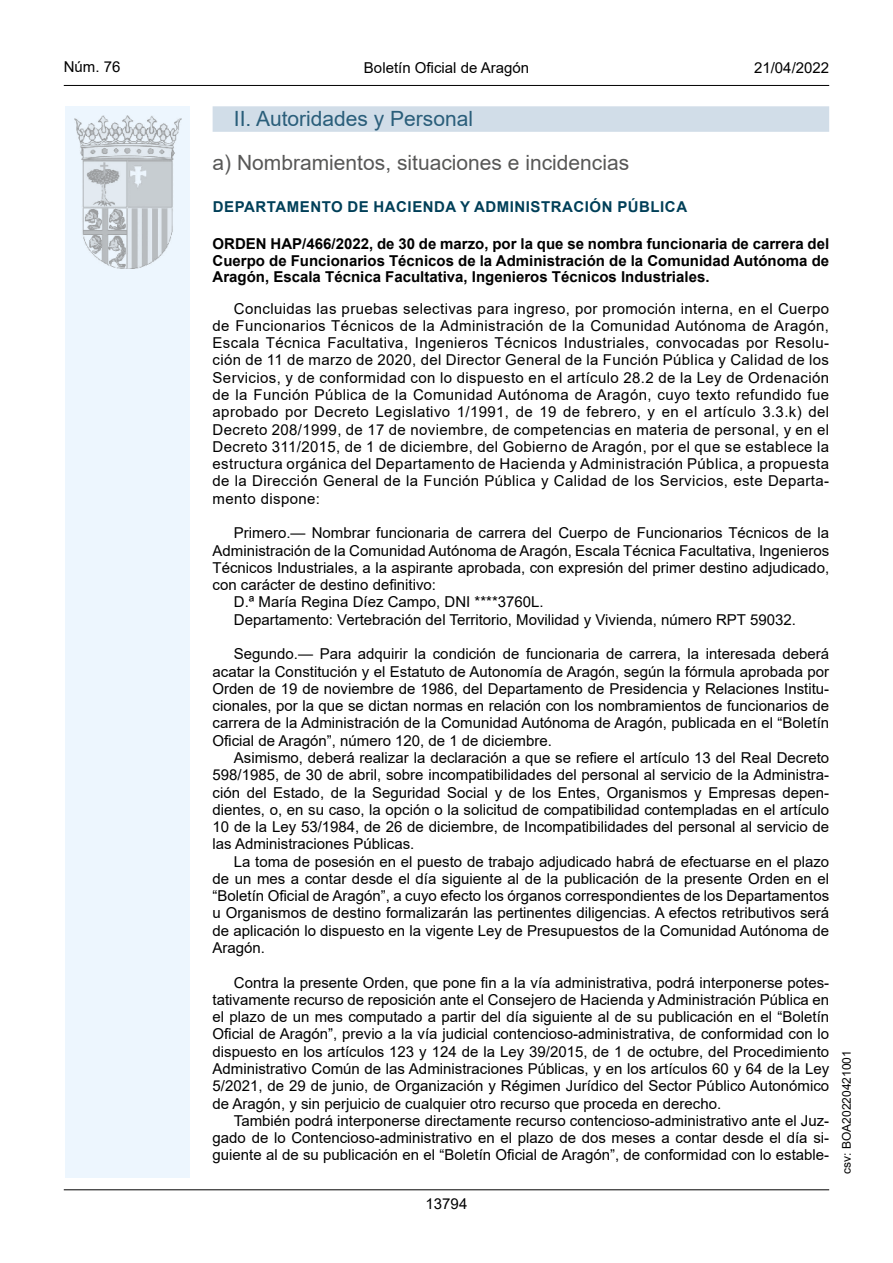
<style>
.page{position:relative;width:893px;height:1263px;background:#fff}
.page>*{position:absolute;margin:0;border:0;box-sizing:border-box;transform-origin:0 0}
.Sub_Seccion{font:21px "Arial";color:#585857}
.Titulo_sec{font:21px "Arial";color:#2a5e7a}
.inicio_de_parrafo{font:15px/17.2px "Arial";color:#000;text-align:justify}
.Titulo_text{font:700 15px/16.5px "Arial";color:#000;text-align:justify}
.emisor_text{font:700 15px "Arial";letter-spacing:.035em;color:#003f58}
.estilo_head-c{font:15px "Arial";color:#000}
.estilo_head-d{font:15px "Arial MT2";color:#000}
.estilo_head-i{font:15px "Arial MT2";color:#000}
.numero_pagina{font:15px "Arial MT2";color:#000}
.estilo_head-i-2{font:12px "Arial MT2";color:#000}
.s1{font-family:"Arial MT2"}
</style>
<div class="page">
<div style="left:65px;top:106px;width:125px;height:1072px;background:#edf6fe"></div>
<img style="left:75px;top:115px;width:106px;height:153px">
<hr style="left:64px;top:85px;width:765px;height:1px;background:#000">
<hr style="left:64px;top:1189px;width:765px;height:1px;background:#000">
<div style="left:213px;top:106px;width:616px;height:26px;background:#d1dde8"></div>
<p class="estilo_head-i" style="left:64px;top:57px;width:58px">Núm. 76</p>
<p class="estilo_head-c" style="left:364px;top:57px;width:167px">Boletín Oficial de Aragón</p>
<p class="estilo_head-d" style="left:754px;top:57px;width:77px">21/04/2022</p>
<h3 class="Titulo_sec" style="left:234px;top:104px;width:241px">II. Autoridades y Personal</h3>
<h4 class="Sub_Seccion" style="left:213px;top:148px;width:418px">a) Nombramientos, situaciones e incidencias</h4>
<h5 class="emisor_text" style="left:213px;top:196px;width:476px">DEPARTAMENTO DE HACIENDA Y ADMINISTRACIÓN PÚBLICA</h5>
<p class="Titulo_text" style="left:213px;top:236px;width:618px">ORDEN HAP/466/2022, de 30 de marzo, por la que se nombra funcionaria de carrera del Cuerpo de Funcionarios Técnicos de la Administración de la Comunidad Autónoma de Aragón, Escala Técnica Facultativa, Ingenieros Técnicos Industriales.</p>
<p class="inicio_de_parrafo" style="left:213px;top:300px;width:618px;text-indent:21px">Concluidas las pruebas selectivas para ingreso, por promoción interna, en el Cuerpo de Funcionarios Técnicos de la Administración de la Comunidad Autónoma de Aragón, Escala Técnica Facultativa, Ingenieros Técnicos Industriales, convocadas por Resolu&shy;ción de 11 de marzo de 2020, del Director General de la Función Pública y Calidad de los Servicios, y de conformidad con lo dispuesto en el artículo 28.2 de la Ley de Ordenación de la Función Pública de la Comunidad Autónoma de Aragón, cuyo texto refundido fue aprobado por Decreto Legislativo 1/1991, de 19 de febrero, y en el artículo 3.3.k) del Decreto 208/1999, de 17 de noviembre, de competencias en materia de personal, y en el Decreto 311/2015, de 1 de diciembre, del Gobierno de Aragón, por el que se establece la estructura orgánica del Departamento de Hacienda y Administración Pública, a propuesta de la Dirección General de la Función Pública y Calidad de los Servicios, este Departa&shy;mento dispone:</p>
<p class="inicio_de_parrafo" style="left:213px;top:524px;width:618px;text-indent:21px">Primero.— Nombrar funcionaria de carrera del Cuerpo de Funcionarios Técnicos de la Administración de la Comunidad Autónoma de Aragón, Escala Técnica Facultativa, Ingenieros Técnicos Industriales, a la aspirante aprobada, con expresión del primer destino adjudicado, con carácter de destino definitivo:</p>
<p class="inicio_de_parrafo" style="left:234px;top:593px;width:311px">D.ª María Regina Díez Campo, DNI ****3760L.</p>
<p class="inicio_de_parrafo" style="left:234px;top:611px;width:563px">Departamento: Vertebración del Territorio, Movilidad y Vivienda, número RPT 59032.</p>
<p class="inicio_de_parrafo" style="left:213px;top:645px;width:618px;text-indent:21px">Segundo.— Para adquirir la condición de funcionaria de carrera, la interesada deberá acatar la Constitución y el Estatuto de Autonomía de Aragón, según la fórmula aprobada por Orden de 19 de noviembre de 1986, del Departamento de Presidencia y Relaciones Institu&shy;cionales, por la que se dictan normas en relación con los nombramientos de funcionarios de carrera de la Administración de la Comunidad Autónoma de Aragón, publicada en el “Boletín Oficial de Aragón”, número 120, de 1 de diciembre.</p>
<p class="inicio_de_parrafo" style="left:213px;top:749px;width:618px;text-indent:21px">Asimismo, deberá realizar la declaración a que se refiere el artículo 13 del Real Decreto 598/1985, de 30 de abril, sobre incompatibilidades del personal al servicio de la Administra&shy;ción del Estado, de la Seguridad Social y de los Entes, Organismos y Empresas depen&shy;dientes, o, en su caso, la opción o la solicitud de compatibilidad contempladas en el artículo 10 de la Ley 53/1984, de 26 de diciembre, de Incompatibilidades del personal al servicio de las Administraciones Públicas.</p>
<p class="inicio_de_parrafo" style="left:213px;top:853px;width:618px;text-indent:21px">La toma de posesión en el puesto de trabajo adjudicado habrá de efectuarse en el plazo de un mes a contar desde el día siguiente al de la publicación de la presente Orden en el “Boletín Oficial de Aragón”, a cuyo efecto los órganos correspondientes de los Departamentos u Organismos de destino formalizarán las pertinentes diligencias. A efectos retributivos será de aplicación lo dispuesto en la vigente Ley de Presupuestos de la Comunidad Autónoma de Aragón.</p>
<p class="inicio_de_parrafo" style="left:213px;top:973px;width:618px;text-indent:21px">Contra la presente Orden, que pone fin a la vía administrativa, podrá interponerse potes&shy;tativamente recurso de reposición ante el Consejero de Hacienda y Administración Pública en el plazo de un mes computado a partir del día siguiente al de su publicación en el “Boletín Oficial de Aragón”, previo a la vía judicial contencioso-administrativa, de conformidad con lo dispuesto en los artículos 123 y 124 de la Ley 39/2015, de 1 de octubre, del Procedimiento Administrativo Común de las Administraciones Públicas, y en los artículos 60 y 64 de la Ley 5/2021, de 29 de junio, de Organización y Régimen Jurídico del Sector Público Autonómico de Aragón, y sin perjuicio de cualquier otro recurso que proceda en derecho.</p>
<p class="inicio_de_parrafo" style="left:213px;top:1112px;width:618px;text-indent:21px">También podrá interponerse directamente recurso contencioso-administrativo ante el Juz&shy;gado de lo Contencioso-administrativo en el plazo de dos meses a contar desde el día si&shy;guiente al de su publicación en el “Boletín Oficial de Aragón”, de conformidad con lo estable<span class="s1">-</span></p>
<p class="numero_pagina" style="left:426px;top:1193px;width:43px">13794</p>
<p class="estilo_head-i-2" style="left:838px;top:1174px;width:125px;rotate:-90deg">csv: BOA20220421001</p>
</div>
